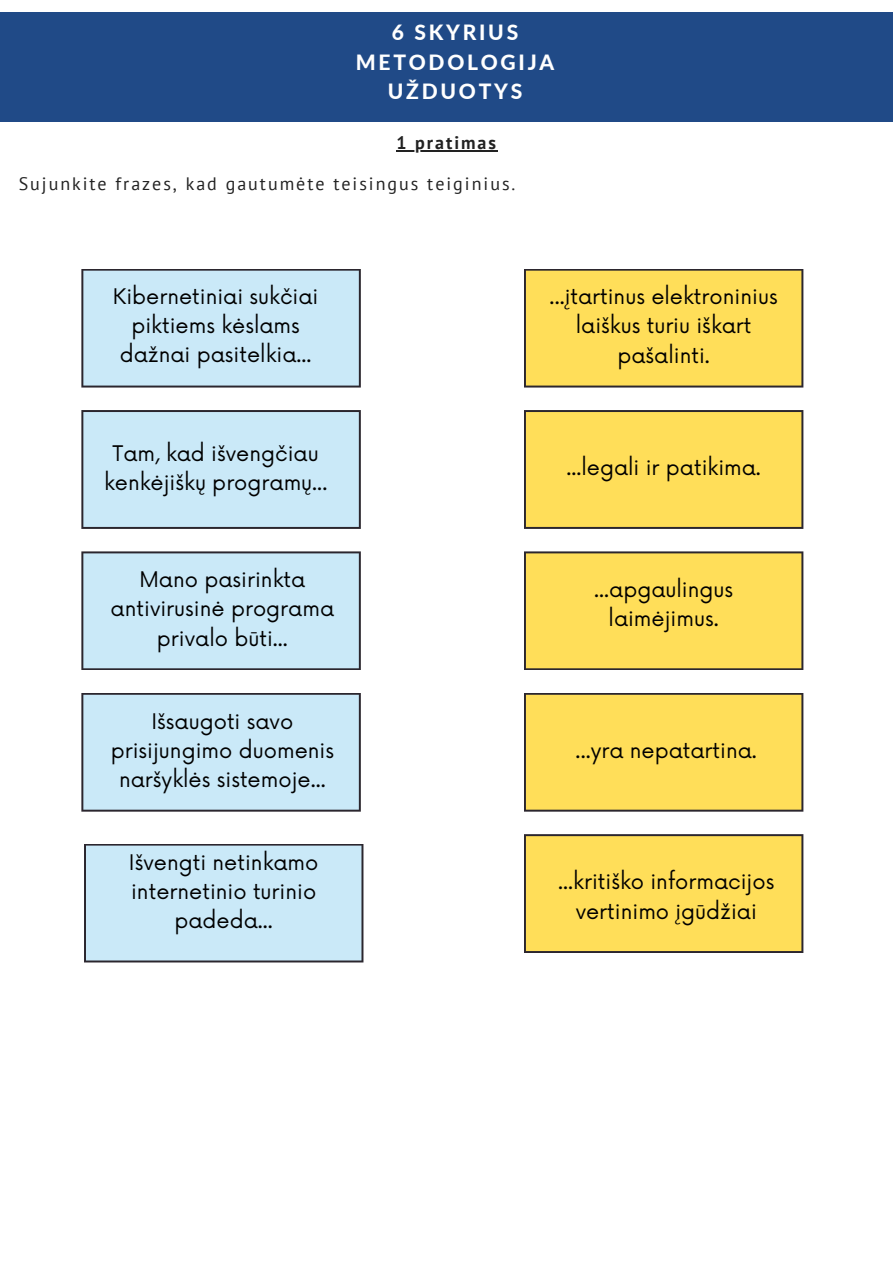
<style>
.page{position:relative;width:893px;height:1264px;background:#fff}
.page>*{position:absolute;margin:0;border:0;box-sizing:border-box;transform-origin:0 0}
.t1{font:21px/29.2px "Now";color:#000;text-align:center}
.t2{font:800 21px/29.2px "Lato";letter-spacing:.13em;color:#fff;text-align:center}
.t3{font:18px "PT Sans";letter-spacing:.11em;color:#222}
.t4{font:700 18px "PT Sans";letter-spacing:.11em;color:#222}
</style>
<div class="page">
<div style="left:0;top:57px;width:892px;height:64px;background:#204a87"></div>
<div style="left:0;top:12px;width:892px;height:64px;background:#204a87"></div>
<hr style="left:396px;top:150px;width:102px;height:1px;background:#222">
<div style="left:81px;top:269px;width:280px;height:118px;background:#cae9f8"></div>
<div style="left:524px;top:269px;width:279px;height:118px;background:#ffde59"></div>
<div style="left:81px;top:410px;width:280px;height:119px;background:#cae9f8"></div>
<div style="left:81px;top:551px;width:280px;height:119px;background:#cae9f8"></div>
<div style="left:81px;top:693px;width:280px;height:118px;background:#cae9f8"></div>
<div style="left:84px;top:844px;width:279px;height:118px;background:#cae9f8"></div>
<div style="left:524px;top:410px;width:279px;height:119px;background:#ffde59"></div>
<div style="left:524px;top:551px;width:279px;height:119px;background:#ffde59"></div>
<div style="left:524px;top:693px;width:279px;height:118px;background:#ffde59"></div>
<div style="left:524px;top:834px;width:279px;height:119px;background:#ffde59"></div>
<p class="t2" style="left:356px;top:17px;width:200px">6 SKYRIUS<br>METODOLOGIJA<br>UŽDUOTYS</p>
<p class="t4" style="left:396px;top:131px;width:101px">1 pratimas</p>
<p class="t3" style="left:19px;top:172px;width:498px">Sujunkite frazes, kad gautumėte teisingus teiginius.</p>
<p class="t1" style="left:113px;top:280px;width:207px">Kibernetiniai sukčiai piktiems kėslams dažnai pasitelkia...</p>
<p class="t1" style="left:549px;top:280px;width:229px">...įtartinus elektroninius laiškus turiu iškart pašalinti.</p>
<p class="t1" style="left:104px;top:437px;width:225px">Tam, kad išvengčiau kenkėjiškų programų...</p>
<p class="t1" style="left:111px;top:563px;width:225px">Mano pasirinkta antivirusinė programa privalo būti...</p>
<p class="t1" style="left:111px;top:705px;width:225px">Išsaugoti savo prisijungimo duomenis naršyklės sistemoje...</p>
<p class="t1" style="left:129px;top:846px;width:191px">Išvengti netinkamo internetinio turinio padeda...</p>
<p class="t1" style="left:566px;top:451px;width:196px">...legali ir patikima.</p>
<p class="t1" style="left:594px;top:573px;width:140px">...apgaulingus laimėjimus.</p>
<p class="t1" style="left:575px;top:734px;width:183px">...yra nepatartina.</p>
<p class="t1" style="left:558px;top:865px;width:218px">...kritiško informacijos vertinimo įgūdžiai</p>
</div>
